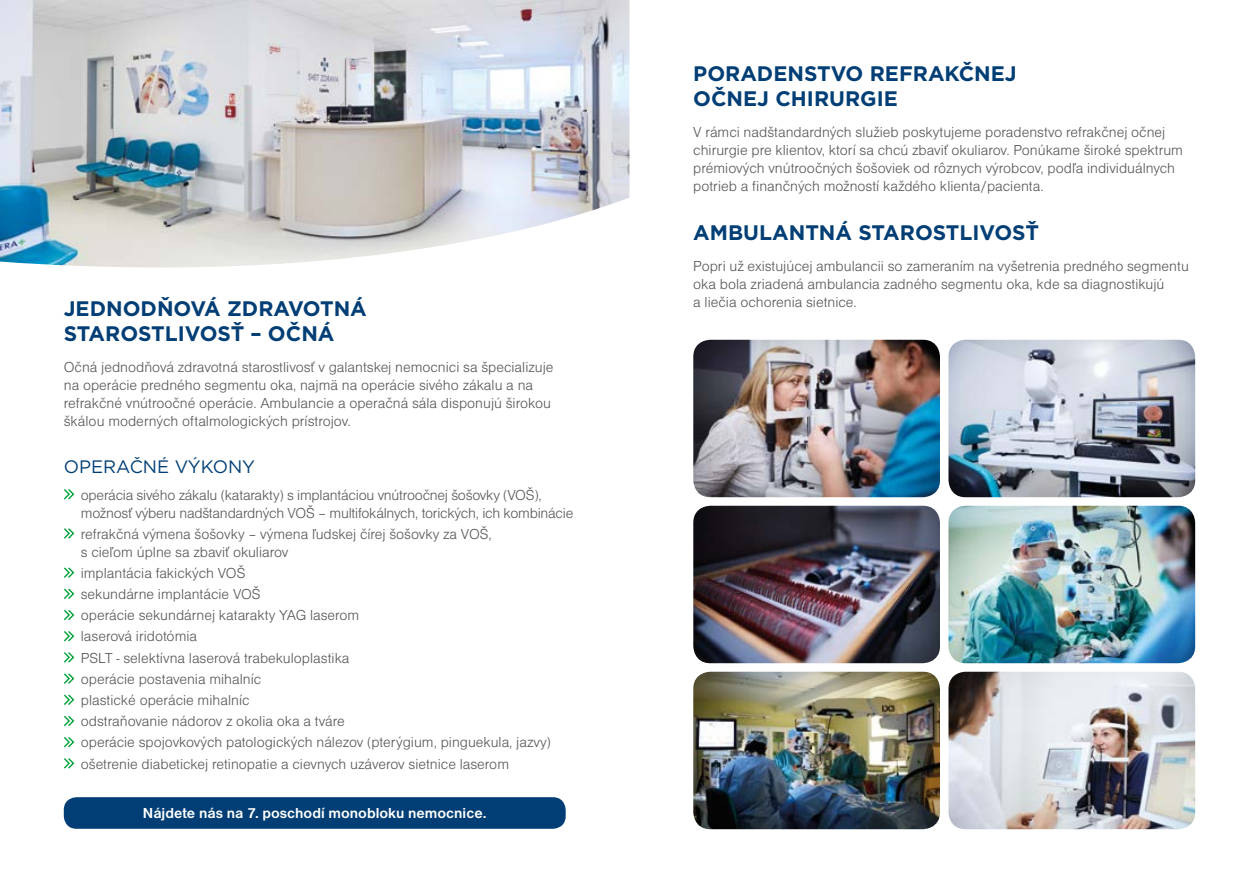
<style>
.page{position:relative;width:1259px;height:893px;background:#fff}
.page>*{position:absolute;margin:0;border:0;box-sizing:border-box;transform-origin:0 0}
.t1{font:700 21px/25.2px "Gotham";color:#003e75}
.t2{font:18px "Gotham";color:#003e75}
.t3{font:15px/18px "Nimbus Sans DOT Ligh";color:#575756}
.t4{font:700 15px "Nimbus Sans DOT";color:#fff}
</style>
<div class="page">
<svg style="left:64px;top:489px;width:11px;height:11px"></svg>
<svg style="left:64px;top:528px;width:11px;height:11px"></svg>
<svg style="left:64px;top:567px;width:11px;height:11px"></svg>
<svg style="left:64px;top:588px;width:11px;height:11px"></svg>
<svg style="left:64px;top:609px;width:11px;height:12px"></svg>
<svg style="left:64px;top:631px;width:11px;height:11px"></svg>
<svg style="left:64px;top:652px;width:11px;height:11px"></svg>
<svg style="left:64px;top:673px;width:11px;height:11px"></svg>
<svg style="left:64px;top:694px;width:11px;height:11px"></svg>
<svg style="left:64px;top:715px;width:11px;height:12px"></svg>
<svg style="left:64px;top:737px;width:11px;height:11px"></svg>
<svg style="left:64px;top:758px;width:11px;height:11px"></svg>
<img style="left:0;top:0;width:629px;height:267px">
<div style="left:64px;top:797px;width:502px;height:32px;background:#003e75;border-radius:13px"></div>
<img style="left:693px;top:672px;width:247px;height:157px">
<img style="left:948px;top:672px;width:247px;height:157px">
<img style="left:948px;top:506px;width:247px;height:157px">
<img style="left:948px;top:340px;width:247px;height:157px">
<img style="left:693px;top:506px;width:247px;height:157px">
<img style="left:693px;top:340px;width:247px;height:157px">
<h1 class="t1" style="left:64px;top:296px;width:305px">JEDNODŇOVÁ ZDRAVOTNÁ<br>STAROSTLIVOSŤ – OČNÁ</h1>
<p class="t3" style="left:64px;top:359px;width:491px">Očná jednodňová zdravotná starostlivosť v galantskej nemocnici sa špecializuje na operácie predného segmentu oka, najmä na operácie sivého zákalu a na refrakčné vnútroočné operácie. Ambulancie a operačná sála disponujú širokou škálou moderných oftalmologických prístrojov.</p>
<p class="t2" style="left:64px;top:455px;width:193px">OPERAČNÉ VÝKONY</p>
<p class="t3" style="left:81px;top:486px;width:494px">operácia sivého zákalu (katarakty) s implantáciou vnútroočnej šošovky (VOŠ), možnosť výberu nadštandardných VOŠ – multifokálnych, torických, ich kombinácie</p>
<p class="t3" style="left:81px;top:525px;width:412px">refrakčná výmena šošovky – výmena ľudskej čírej šošovky za VOŠ, s cieľom úplne sa zbaviť okuliarov</p>
<p class="t3" style="left:81px;top:563px;width:472px;line-height:21.1px">implantácia fakických VOŠ<br>sekundárne implantácie VOŠ<br>operácie sekundárnej katarakty YAG laserom<br>laserová iridotómia<br>PSLT - selektívna laserová trabekuloplastika<br>operácie postavenia mihalníc<br>plastické operácie mihalníc<br>odstraňovanie nádorov z okolia oka a tváre<br>operácie spojovkových patologických nálezov (pterýgium, pinguekula, jazvy) ošetrenie diabetickej retinopatie a cievnych uzáverov sietnice laserom</p>
<p class="t4" style="left:143px;top:804px;width:345px">Nájdete nás na 7. poschodí monobloku nemocnice.</p>
<h1 class="t1" style="left:693px;top:60px;width:325px">PORADENSTVO REFRAKČNEJ<br>OČNEJ CHIRURGIE</h1>
<p class="t3" style="left:693px;top:123px;width:491px">V rámci nadštandardných služieb poskytujeme poradenstvo refrakčnej očnej chirurgie pre klientov, ktorí sa chcú zbaviť okuliarov. Ponúkame široké spektrum prémiových vnútroočných šošoviek od rôznych výrobcov, podľa individuálnych potrieb a finančných možností každého klienta/pacienta.</p>
<h1 class="t1" style="left:693px;top:220px;width:347px">AMBULANTNÁ STAROSTLIVOSŤ</h1>
<p class="t3" style="left:693px;top:258px;width:497px">Popri už existujúcej ambulancii so zameraním na vyšetrenia predného segmentu oka bola zriadená ambulancia zadného segmentu oka, kde sa diagnostikujú<br>a liečia ochorenia sietnice.</p>
</div>
